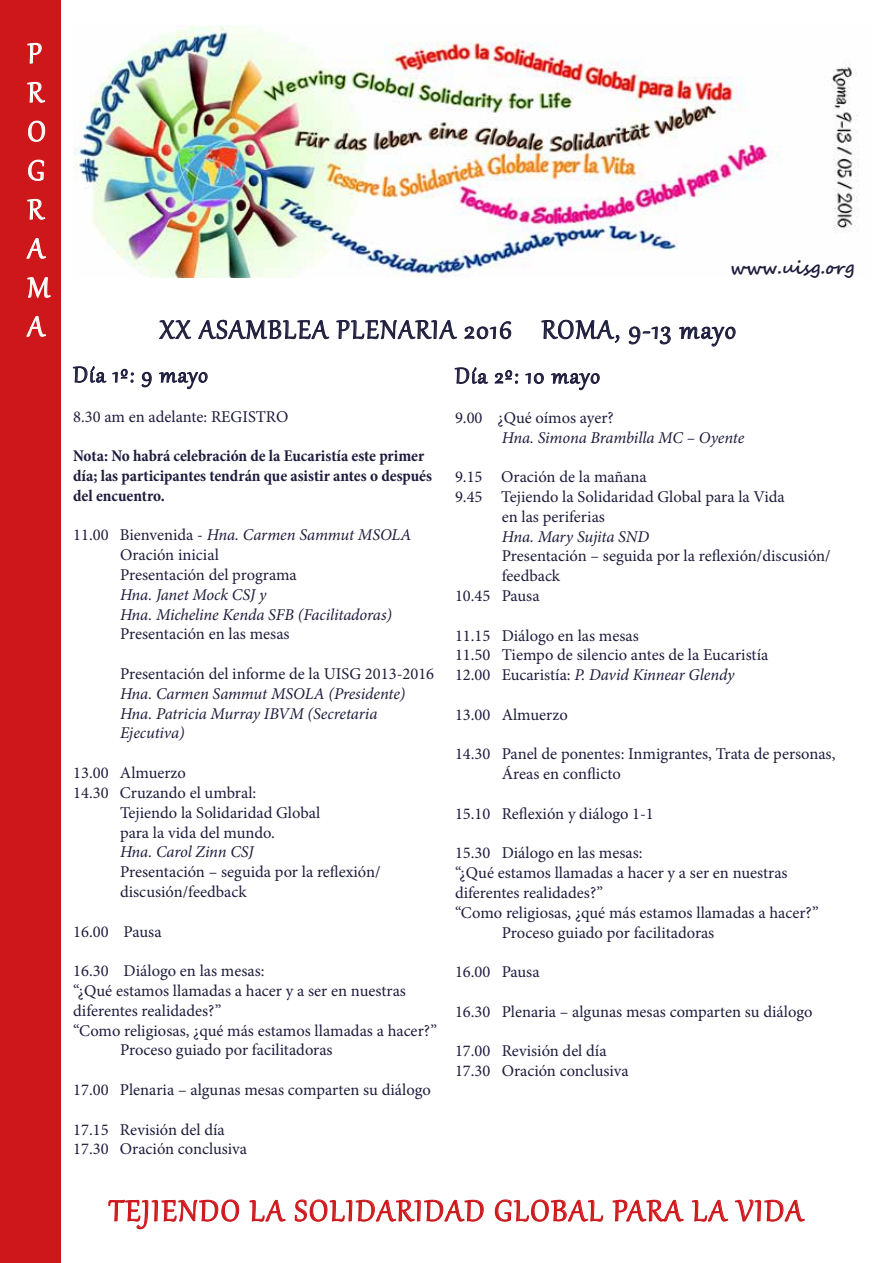
<style>
.page{position:relative;width:893px;height:1263px;background:#fff}
.page>*{position:absolute;margin:0;border:0;box-sizing:border-box;transform-origin:0 0}
.t1{font:36px "Gabriola";letter-spacing:.05em;color:#cd171a}
.t2{font:34.5px/39px "Gabriola";color:#fff}
.t3{font:31.5px "Gabriola";letter-spacing:.05em;color:#1e1d3d}
.t4{font:27px "Gabriola";letter-spacing:.05em;color:#1e1d3d}
.t5{font:700 18px "Segoe Script";color:#1e1d3d}
.t6{font:16.5px/19.8px "Minion Pro";color:#1e1d3d}
.t7{font:italic 16.5px/19.8px "Minion Pro";letter-spacing:-.01em;color:#1e1d3d}
.t8{font:700 condensed 16.5px/19.8px "Minion Pro";color:#1e1d3d}
.s1{font-style:italic}
</style>
<div class="page">
<div style="left:0;top:0;width:61px;height:1263px;background:#cd171a"></div>
<img style="left:73px;top:25px;width:786px;height:252px">
<svg style="left:159px;top:320px;width:33px;height:20px"></svg>
<svg style="left:198px;top:319px;width:132px;height:21px"></svg>
<svg style="left:336px;top:320px;width:121px;height:20px"></svg>
<svg style="left:464px;top:321px;width:48px;height:19px"></svg>
<svg style="left:541px;top:319px;width:79px;height:24px"></svg>
<svg style="left:628px;top:326px;width:43px;height:19px"></svg>
<svg style="left:679px;top:326px;width:57px;height:21px"></svg>
<svg style="left:27px;top:43px;width:15px;height:21px"></svg>
<svg style="left:27px;top:82px;width:19px;height:21px"></svg>
<svg style="left:28px;top:120px;width:17px;height:22px"></svg>
<svg style="left:28px;top:159px;width:16px;height:22px"></svg>
<svg style="left:27px;top:199px;width:19px;height:21px"></svg>
<svg style="left:26px;top:238px;width:20px;height:21px"></svg>
<svg style="left:27px;top:277px;width:24px;height:21px"></svg>
<svg style="left:26px;top:316px;width:20px;height:21px"></svg>
<svg style="left:73px;top:366px;width:61px;height:17px"></svg>
<svg style="left:141px;top:371px;width:11px;height:17px"></svg>
<svg style="left:159px;top:372px;width:49px;height:18px"></svg>
<svg style="left:454px;top:367px;width:65px;height:17px"></svg>
<svg style="left:525px;top:372px;width:19px;height:12px"></svg>
<svg style="left:551px;top:373px;width:49px;height:18px"></svg>
<svg style="left:108px;top:1199px;width:131px;height:30px"></svg>
<svg style="left:249px;top:1199px;width:37px;height:23px"></svg>
<svg style="left:295px;top:1199px;width:189px;height:23px"></svg>
<svg style="left:495px;top:1199px;width:108px;height:23px"></svg>
<svg style="left:612px;top:1199px;width:72px;height:23px"></svg>
<svg style="left:692px;top:1199px;width:37px;height:23px"></svg>
<svg style="left:735px;top:1199px;width:70px;height:23px"></svg>
<h2 class="t2" style="left:28px;top:32px;width:24px">P<br>R<br>O<br>G<br>R<br>A<br>M<br>A</h2>
<p class="t5" style="left:730px;top:253px;width:126px">www.uisg.org</p>
<h3 class="t3" style="left:159px;top:309px;width:578px">XX ASAMBLEA PLENARIA 2016 ROMA, 9-13 mayo</h3>
<h3 class="t4" style="left:73px;top:357px;width:136px">Día 1º: 9 mayo</h3>
<p class="t6" style="left:73px;top:407px;width:217px">8.30 am en adelante: REGISTRO</p>
<p class="t8" style="left:73px;top:446px;width:360px">Nota: No habrá celebración de la Eucaristía este primer día; las participantes tendrán que asistir antes o después del encuentro.</p>
<p class="t6" style="left:120px;top:525px;width:293px;text-indent:-47px">11.00 Bienvenida - <span class="s1">Hna. Carmen Sammut MSOLA<br></span>Oración inicial<br>Presentación del programa</p>
<p class="t7" style="left:120px;top:585px;width:274px">Hna. Janet Mock CSJ y<br>Hna. Micheline Kenda SFB (Facilitadoras)</p>
<p class="t6" style="left:120px;top:624px;width:171px">Presentación en las mesas</p>
<p class="t6" style="left:120px;top:664px;width:316px">Presentación del informe de la UISG 2013-2016</p>
<p class="t7" style="left:120px;top:684px;width:287px">Hna. Carmen Sammut MSOLA (Presidente)<br>Hna. Patricia Murray IBVM (Secretaria<br>Ejecutiva)</p>
<p class="t6" style="left:73px;top:763px;width:114px">13.00 Almuerzo</p>
<p class="t6" style="left:73px;top:783px;width:185px">14.30 Cruzando el umbral:</p>
<p class="t6" style="left:120px;top:803px;width:202px">Tejiendo la Solidaridad Global</p>
<p class="t6" style="left:120px;top:822px;width:156px">para la vida del mundo.</p>
<p class="t7" style="left:120px;top:842px;width:135px">Hna. Carol Zinn CSJ</p>
<p class="t6" style="left:120px;top:862px;width:262px">Presentación – seguida por la reflexión/ discusión/feedback</p>
<p class="t6" style="left:73px;top:921px;width:90px">16.00 Pausa</p>
<p class="t6" style="left:73px;top:961px;width:193px">16.30 Diálogo en las mesas:</p>
<p class="t6" style="left:73px;top:981px;width:334px">“¿Qué estamos llamadas a hacer y a ser en nuestras</p>
<p class="t6" style="left:73px;top:1001px;width:150px">diferentes realidades?”</p>
<p class="t6" style="left:73px;top:1020px;width:365px">“Como religiosas, ¿qué más estamos llamadas a hacer?”</p>
<p class="t6" style="left:120px;top:1040px;width:214px">Proceso guiado por facilitadoras</p>
<p class="t6" style="left:73px;top:1080px;width:359px">17.00 Plenaria – algunas mesas comparten su diálogo</p>
<p class="t6" style="left:73px;top:1119px;width:175px">17.15 Revisión del día<br>17.30 Oración conclusiva</p>
<h3 class="t4" style="left:455px;top:358px;width:146px">Día 2º: 10 mayo</h3>
<p class="t6" style="left:455px;top:408px;width:160px">9.00 ¿Qué oímos ayer?</p>
<p class="t7" style="left:502px;top:427px;width:244px">Hna. Simona Brambilla MC – Oyente</p>
<p class="t6" style="left:455px;top:467px;width:193px">9.15 Oración de la mañana</p>
<p class="t6" style="left:455px;top:487px;width:331px">9.45 Tejiendo la Solidaridad Global para la Vida</p>
<p class="t6" style="left:502px;top:507px;width:105px">en las periferias</p>
<p class="t7" style="left:502px;top:526px;width:149px">Hna. Mary Sujita SND</p>
<p class="t6" style="left:502px;top:546px;width:330px">Presentación – seguida por la reflexión/discusión/</p>
<p class="t6" style="left:502px;top:566px;width:60px">feedback</p>
<p class="t6" style="left:455px;top:586px;width:86px">10.45 Pausa</p>
<p class="t6" style="left:455px;top:625px;width:315px">11.15 Diálogo en las mesas<br>11.50 Tiempo de silencio antes de la Eucaristía<br>12.00 Eucaristía: <span class="s1">P. David Kinnear Glendy</span></p>
<p class="t6" style="left:455px;top:705px;width:114px">13.00 Almuerzo</p>
<p class="t6" style="left:502px;top:744px;width:335px;text-indent:-47px">14.30 Panel de ponentes: Inmigrantes, Trata de personas,<br>Áreas en conflicto</p>
<p class="t6" style="left:455px;top:804px;width:200px">15.10 Reflexión y diálogo 1-1</p>
<p class="t6" style="left:455px;top:843px;width:189px">15.30 Diálogo en las mesas:</p>
<p class="t6" style="left:455px;top:863px;width:334px">“¿Qué estamos llamadas a hacer y a ser en nuestras</p>
<p class="t6" style="left:455px;top:883px;width:150px">diferentes realidades?”</p>
<p class="t6" style="left:455px;top:903px;width:365px">“Como religiosas, ¿qué más estamos llamadas a hacer?”</p>
<p class="t6" style="left:502px;top:922px;width:214px">Proceso guiado por facilitadoras</p>
<p class="t6" style="left:455px;top:962px;width:86px">16.00 Pausa</p>
<p class="t6" style="left:455px;top:1002px;width:359px">16.30 Plenaria – algunas mesas comparten su diálogo</p>
<p class="t6" style="left:455px;top:1041px;width:175px">17.00 Revisión del día<br>17.30 Oración conclusiva</p>
<h1 class="t1" style="left:109px;top:1187px;width:696px">TEJIENDO LA SOLIDARIDAD GLOBAL PARA LA VIDA</h1>
</div>
